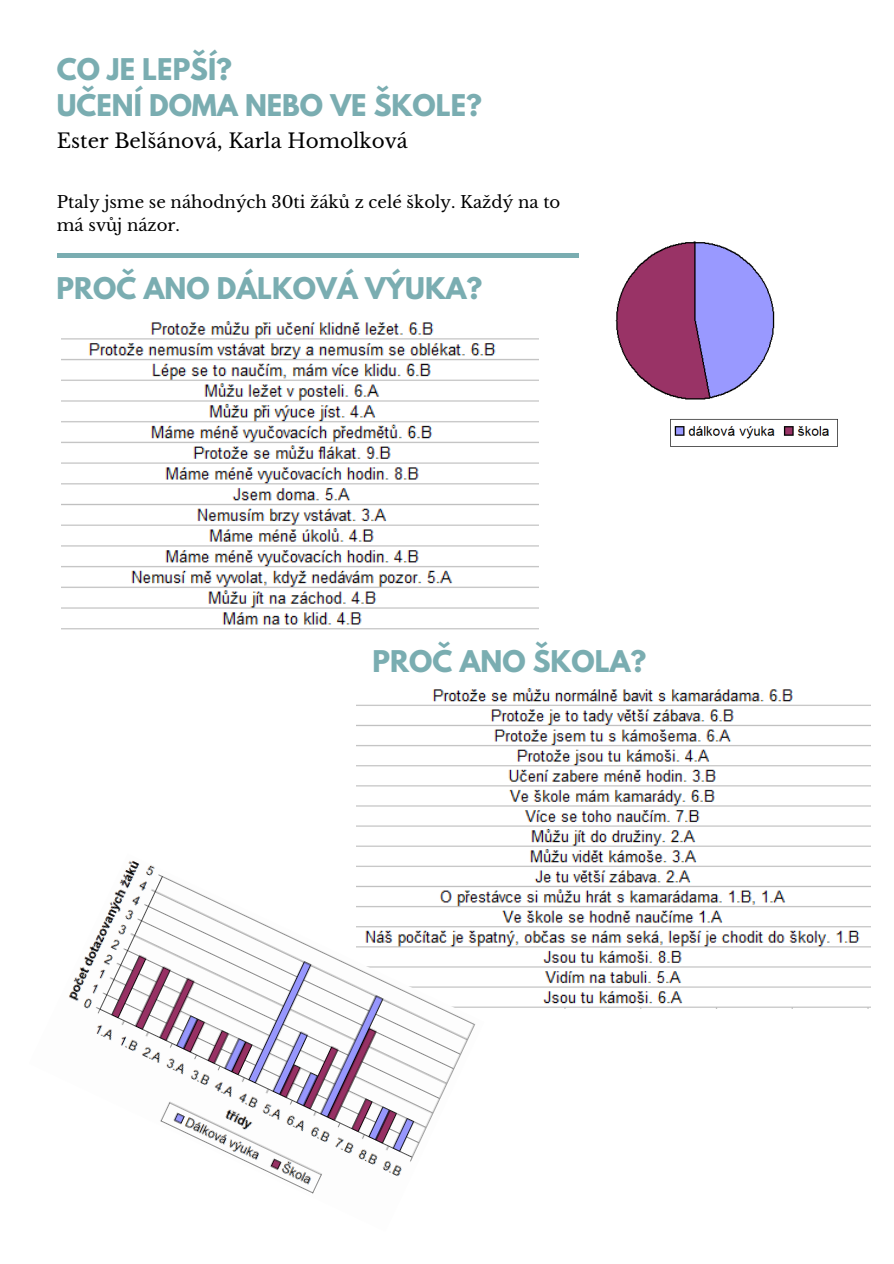
<style>
.page{position:relative;width:894px;height:1264px;background:#fff}
.page>*{position:absolute;margin:0;border:0;box-sizing:border-box;transform-origin:0 0}
.t1{font:700 26.55px "League Spartan";color:#7aadb1}
.t2{font:19.8px "Libre Baskerville";color:#000}
.t3{font:16.5px/22.5px "Libre Baskerville";color:#000}
</style>
<div class="page">
<div style="left:57px;top:253px;width:521px;height:5px;background:#7aadb1"></div>
<img style="left:61px;top:321px;width:477px;height:309px">
<img style="left:356px;top:688px;width:513px;height:320px">
<img style="left:615px;top:241px;width:223px;height:206px">
<img style="left:68px;top:853px;width:416px;height:341px">
<p class="t1" style="left:57px;top:56px;width:177px">CO JE LEPŠÍ?</p>
<p class="t1" style="left:57px;top:92px;width:426px">UČENÍ DOMA NEBO VE ŠKOLE?</p>
<p class="t2" style="left:57px;top:129px;width:352px">Ester Belšánová, Karla Homolková</p>
<p class="t3" style="left:57px;top:191px;width:505px">Ptaly jsme se náhodných 30ti žáků z celé školy. Každý na to má svůj názor.</p>
<p class="t1" style="left:57px;top:275px;width:427px">PROČ ANO DÁLKOVÁ VÝUKA?</p>
<p class="t1" style="left:372px;top:648px;width:275px">PROČ ANO ŠKOLA?</p>
</div>
